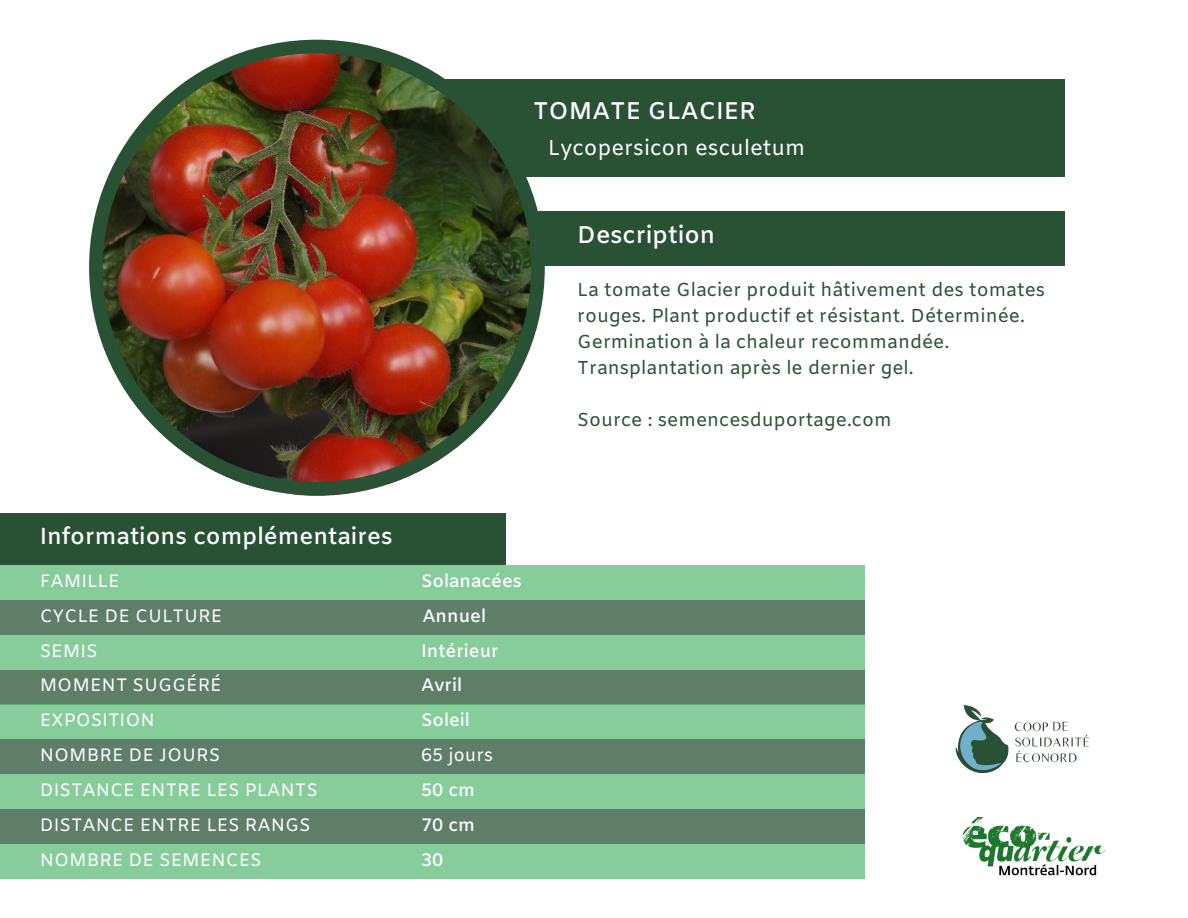
<style>
.page{position:relative;width:1188px;height:918px;background:#fff}
.page>*{position:absolute;margin:0;border:0;box-sizing:border-box;transform-origin:0 0}
.t1{font:600 24.15px "Amiko";color:#fff}
.t2{font:600 23.1px "Amiko";color:#fff}
.t3{font:21.45px "Amiko";color:#fff}
.t4{font:18.75px/25.8px "Amiko";color:#295235}
.t5{font:18px "Amiko";color:#fff}
.t6{font:600 18px "Amiko";color:#fff}
</style>
<div class="page">
<div style="left:390px;top:79px;width:675px;height:98px;background:#295235"></div>
<div style="left:390px;top:211px;width:675px;height:54px;background:#295235"></div>
<img style="left:89px;top:40px;width:456px;height:455px">
<div style="left:0;top:513px;width:505px;height:52px;background:#295235"></div>
<div style="left:0;top:565px;width:865px;height:35px;background:#87cc9b"></div>
<div style="left:0;top:600px;width:865px;height:35px;background:#5f7e68"></div>
<div style="left:0;top:635px;width:865px;height:35px;background:#87cc9b"></div>
<div style="left:0;top:670px;width:865px;height:34px;background:#5f7e68"></div>
<div style="left:0;top:704px;width:865px;height:35px;background:#87cc9b"></div>
<div style="left:0;top:739px;width:865px;height:35px;background:#5f7e68"></div>
<div style="left:0;top:774px;width:865px;height:35px;background:#87cc9b"></div>
<div style="left:0;top:809px;width:865px;height:35px;background:#5f7e68"></div>
<div style="left:0;top:844px;width:865px;height:35px;background:#87cc9b"></div>
<img style="left:955px;top:705px;width:134px;height:69px">
<img style="left:964px;top:817px;width:141px;height:59px">
<p class="t1" style="left:533px;top:97px;width:225px">TOMATE GLACIER</p>
<p class="t3" style="left:548px;top:135px;width:259px">Lycopersicon esculetum</p>
<p class="t1" style="left:577px;top:221px;width:140px">Description</p>
<p class="t4" style="left:577px;top:279px;width:470px">La tomate Glacier produit hâtivement des tomates rouges. Plant productif et résistant. Déterminée.</p>
<p class="t4" style="left:577px;top:330px;width:374px">Germination à la chaleur recommandée.<br>Transplantation après le dernier gel.</p>
<p class="t4" style="left:577px;top:408px;width:316px">Source : semencesduportage.com</p>
<p class="t2" style="left:40px;top:523px;width:354px">Informations complémentaires</p>
<p class="t5" style="left:40px;top:570px;width:81px">FAMILLE</p>
<p class="t5" style="left:40px;top:605px;width:184px">CYCLE DE CULTURE</p>
<p class="t5" style="left:40px;top:640px;width:59px">SEMIS</p>
<p class="t5" style="left:40px;top:675px;width:184px">MOMENT SUGGÉRÉ</p>
<p class="t5" style="left:40px;top:710px;width:117px">EXPOSITION</p>
<p class="t5" style="left:40px;top:744px;width:182px">NOMBRE DE JOURS</p>
<p class="t5" style="left:40px;top:779px;width:280px">DISTANCE ENTRE LES PLANTS</p>
<p class="t5" style="left:40px;top:814px;width:273px">DISTANCE ENTRE LES RANGS</p>
<p class="t5" style="left:40px;top:849px;width:224px">NOMBRE DE SEMENCES</p>
<p class="t6" style="left:421px;top:570px;width:102px">Solanacées</p>
<p class="t6" style="left:422px;top:605px;width:65px">Annuel</p>
<p class="t6" style="left:421px;top:640px;width:79px">Intérieur</p>
<p class="t6" style="left:421px;top:675px;width:43px">Avril</p>
<p class="t6" style="left:421px;top:710px;width:50px">Soleil</p>
<p class="t5" style="left:421px;top:744px;width:74px">65 jours</p>
<p class="t6" style="left:421px;top:779px;width:56px">50 cm</p>
<p class="t6" style="left:421px;top:814px;width:56px">70 cm</p>
<p class="t6" style="left:421px;top:849px;width:24px">30</p>
</div>
